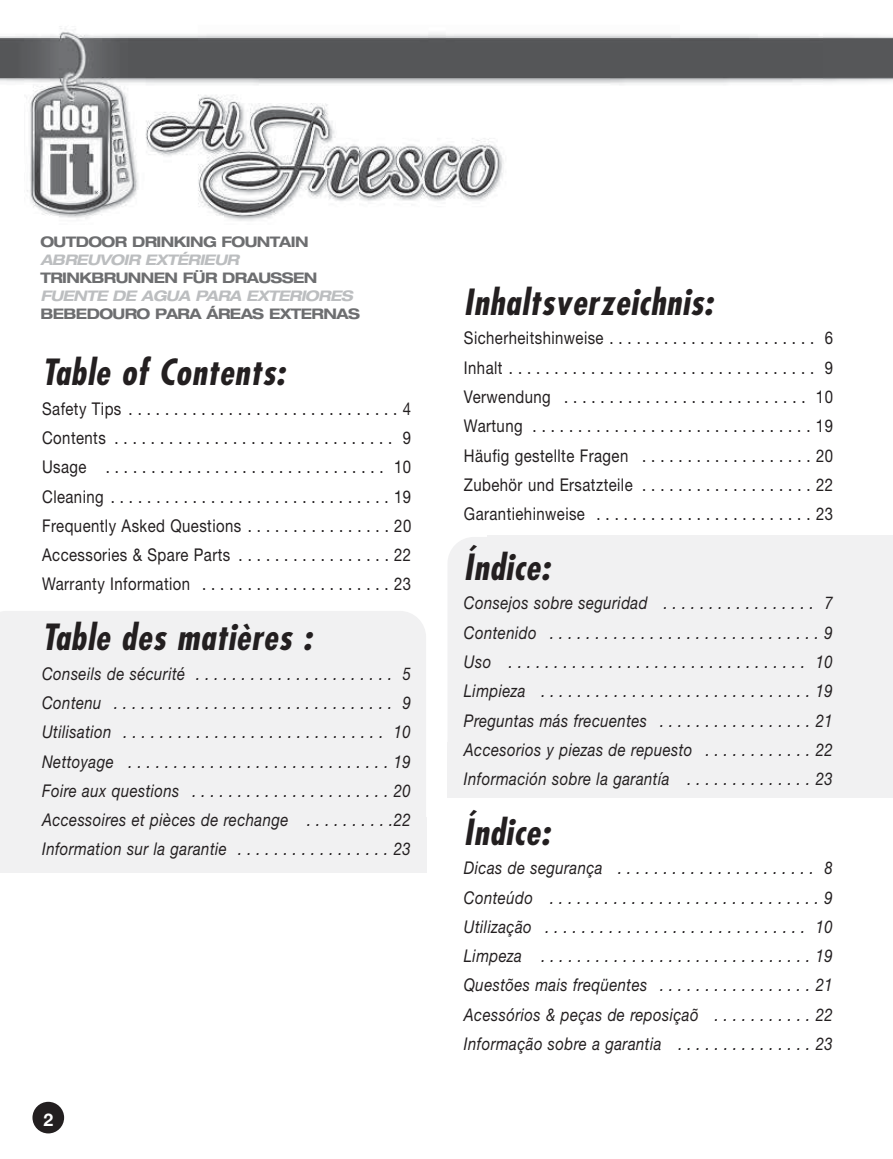
<style>
.page{position:relative;width:893px;height:1159px;background:#fff}
.page>*{position:absolute;margin:0;border:0;box-sizing:border-box;transform-origin:0 0}
.t1{font:italic 700 condensed 35.1px "Futura";letter-spacing:.025em;color:#231f20}
.t2{font:italic 17.55px/29.2px "Helvetica Neue";letter-spacing:.03em;color:#231f20;text-align:justify;scale:.85 1}
.t3{font:17.55px/29.2px "Helvetica Neue";letter-spacing:.03em;color:#231f20;text-align:justify;scale:.85 1}
.t4{font:700 17.55px "Helvetica Neue";color:#fff}
.t5{font:700 expanded 14.62px "Helvetica Neue";letter-spacing:-.04em;color:#6d6e70}
.t6{font:italic 700 expanded 14.62px "Helvetica Neue";letter-spacing:-.04em;color:#bcbec0}
</style>
<div class="page">
<img style="left:0;top:26px;width:893px;height:195px">
<div style="left:32px;top:1102px;width:32px;height:31px;background:#231f20;border-radius:50%"></div>
<div style="left:0;top:611px;width:426px;height:206px;background:#f1f1f2"></div>
<div style="left:447px;top:537px;width:446px;height:261px;background:#f1f1f2;border-radius:26px"></div>
<div style="left:0;top:817px;width:426px;height:55px;background:#f1f1f2"></div>
<div style="left:447px;top:742px;width:446px;height:56px;background:#f1f1f2"></div>
<div style="left:487px;top:535px;width:406px;height:56px;background:#f1f1f2"></div>
<p class="t5" style="left:40px;top:233px;width:270px">OUTDOOR DRINKING FOUNTAIN</p>
<p class="t6" style="left:40px;top:251px;width:201px">ABREUVOIR EXTÉRIEUR</p>
<p class="t5" style="left:40px;top:269px;width:278px">TRINKBRUNNEN FÜR DRAUSSEN</p>
<p class="t6" style="left:40px;top:287px;width:314px">FUENTE DE AGUA PARA EXTERIORES</p>
<p class="t5" style="left:40px;top:305px;width:321px">BEBEDOURO PARA ÁREAS EXTERNAS</p>
<h1 class="t1" style="left:42px;top:350px;width:244px">Table of Contents:</h1>
<p class="t3" style="left:42px;top:394px;width:436px">SafetyTips ..............................4<br>Contents ............................... 9<br>Usage ............................... 10<br>Cleaning ...............................19<br>Frequently Asked Questions . . . . . . . . . . . . . . . . 20<br>Accessories&amp;SpareParts .................22<br>WarrantyInformation .....................23</p>
<h1 class="t1" style="left:42px;top:615px;width:271px">Table des matières :</h1>
<p class="t2" style="left:42px;top:658px;width:435px">Conseilsdesécurité ...................... 5<br>Contenu ............................... 9<br>Utilisation ............................. 10<br>Nettoyage .............................19<br>Foireauxquestions ......................20<br>Accessoires et pièces de rechange . . . . . . . . . .22<br>Information sur la garantie . . . . . . . . . . . . . . . . . 23</p>
<p class="t4" style="left:43px;top:1108px;width:11px">2</p>
<h1 class="t1" style="left:464px;top:280px;width:250px">Inhaltsverzeichnis:</h1>
<p class="t3" style="left:464px;top:323px;width:435px">Sicherheitshinweise....................... 6<br>Inhalt.................................. 9<br>Verwendung ........................... 10<br>Wartung ...............................19<br>HäufiggestellteFragen ...................20<br>ZubehörundErsatzteile ...................22<br>Garantiehinweise ........................23</p>
<h1 class="t1" style="left:464px;top:544px;width:87px">Índice:</h1>
<p class="t2" style="left:464px;top:588px;width:436px">Consejossobreseguridad ................. 7<br>Contenido ..............................9<br>Uso ................................. 10<br>Limpieza ..............................19<br>Preguntas más frecuentes . . . . . . . . . . . . . . . . . 21<br>Accesorios y piezas de repuesto . . . . . . . . . . . . 22<br>Información sobre la garantía . . . . . . . . . . . . . . 23</p>
<h1 class="t1" style="left:464px;top:809px;width:87px">Índice:</h1>
<p class="t2" style="left:464px;top:853px;width:435px">Dicasdesegurança ...................... 8<br>Conteúdo ..............................9<br>Utilização ............................. 10<br>Limpeza ..............................19<br>Questões mais freqüentes . . . . . . . . . . . . . . . . . 21<br>Acessórios &amp; peças de reposiçaõ . . . . . . . . . . . 22<br>Informação sobre a garantia . . . . . . . . . . . . . . . 23</p>
</div>
